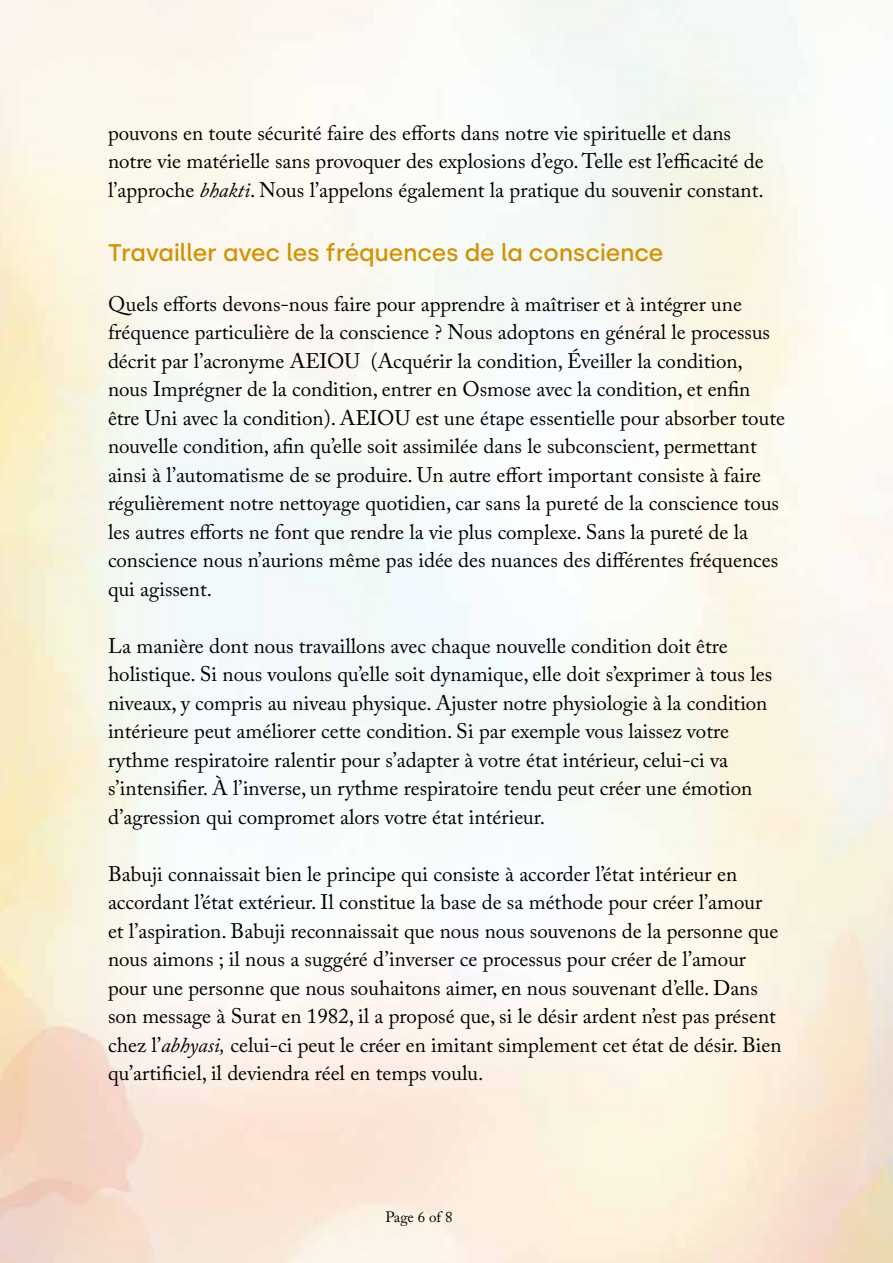
<style>
.page{position:relative;width:893px;height:1263px;background:#fff}
.page>*{position:absolute;margin:0;border:0;box-sizing:border-box;transform-origin:0 0}
.t1{font:500 24px "Silka";letter-spacing:-.01em;color:#d29100}
.t2{font:21px/28.5px "Adobe Caslon Pro";color:#000}
.t3{font:15px "Adobe Caslon Pro";color:#000}
.s1{font-style:italic}
</style>
<div class="page">
<p class="t2" style="left:108px;top:118px;width:657px">pouvons en toute sécurité faire des efforts dans notre vie spirituelle et dans notre vie matérielle sans provoquer des explosions d’ego. Telle est l’efficacité de l’approche <span class="s1">bhakti</span>. Nous l’appelons également la pratique du souvenir constant.</p>
<p class="t1" style="left:108px;top:238px;width:557px">Travailler avec les fréquences de la conscience</p>
<p class="t2" style="left:108px;top:289px;width:678px">Quels efforts devons-nous faire pour apprendre à maîtriser et à intégrer une fréquence particulière de la conscience ? Nous adoptons en général le processus décrit par l’acronyme AEIOU (Acquérir la condition, Éveiller la condition, nous Imprégner de la condition, entrer en Osmose avec la condition, et enfin être Uni avec la condition). AEIOU est une étape essentielle pour absorber toute nouvelle condition, afin qu’elle soit assimilée dans le subconscient, permettant ainsi à l’automatisme de se produire. Un autre effort important consiste à faire régulièrement notre nettoyage quotidien, car sans la pureté de la conscience tous les autres efforts ne font que rendre la vie plus complexe. Sans la pureté de la conscience nous n’aurions même pas idée des nuances des différentes fréquences qui agissent.</p>
<p class="t2" style="left:108px;top:631px;width:666px">La manière dont nous travaillons avec chaque nouvelle condition doit être holistique. Si nous voulons qu’elle soit dynamique, elle doit s’exprimer à tous les niveaux, y compris au niveau physique. Ajuster notre physiologie à la condition intérieure peut améliorer cette condition. Si par exemple vous laissez votre rythme respiratoire ralentir pour s’adapter à votre état intérieur, celui-ci va s’intensifier. À l’inverse, un rythme respiratoire tendu peut créer une émotion d’agression qui compromet alors votre état intérieur.</p>
<p class="t2" style="left:108px;top:859px;width:675px">Babuji connaissait bien le principe qui consiste à accorder l’état intérieur en accordant l’état extérieur. Il constitue la base de sa méthode pour créer l’amour et l’aspiration. Babuji reconnaissait que nous nous souvenons de la personne que nous aimons ; il nous a suggéré d’inverser ce processus pour créer de l’amour pour une personne que nous souhaitons aimer, en nous souvenant d’elle. Dans son message à Surat en 1982, il a proposé que, si le désir ardent n’est pas présent chez l’<span class="s1">abhyasi,</span> celui-ci peut le créer en imitant simplement cet état de désir. Bien qu’artificiel, il deviendra réel en temps voulu.</p>
<p class="t3" style="left:385px;top:1208px;width:69px">Page 6 of 8</p>
</div>
